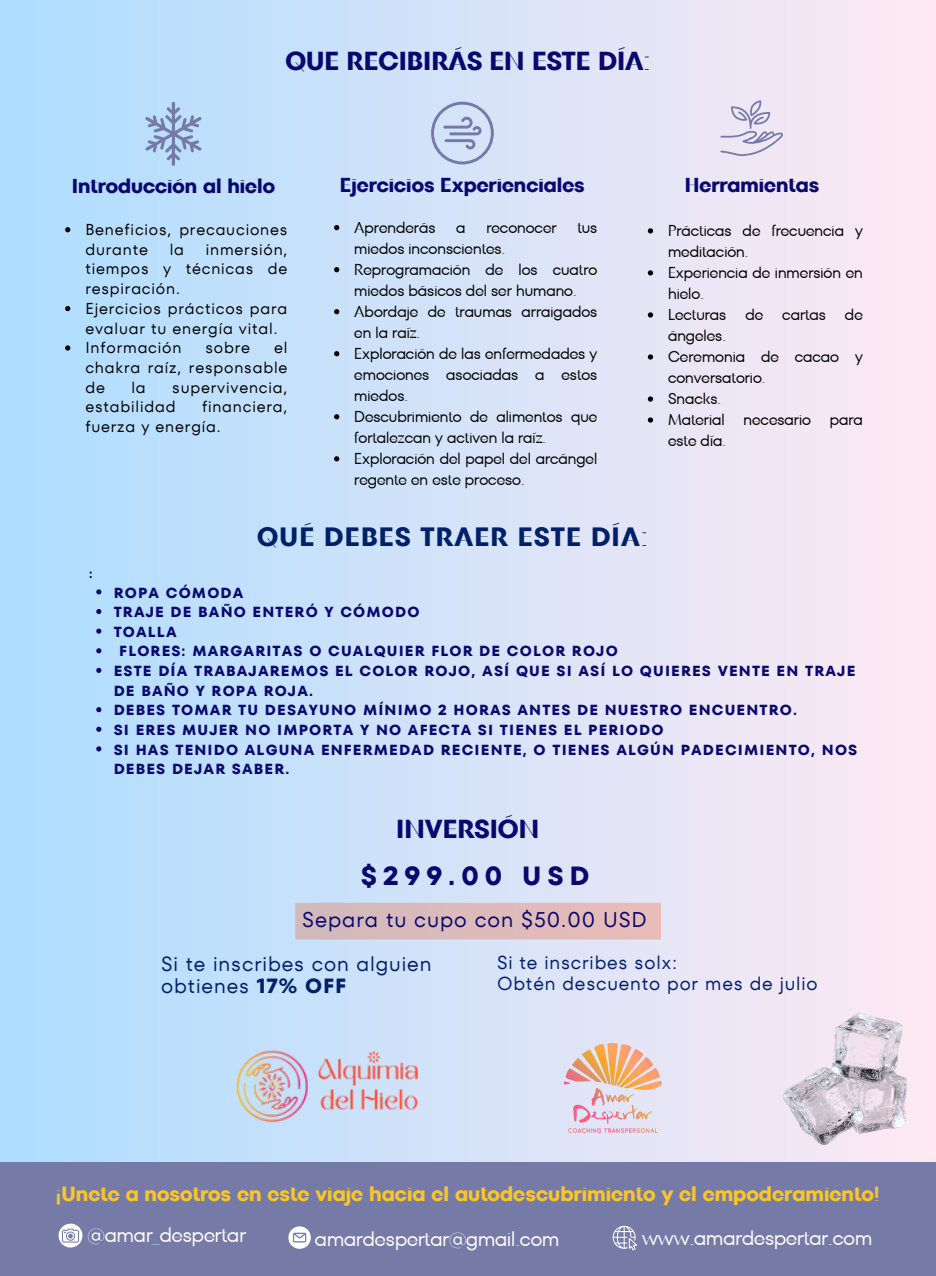
<style>
.page{position:relative;width:936px;height:1276px;background:#fff}
.page>*{position:absolute;margin:0;border:0;box-sizing:border-box;transform-origin:0 0}
.t1{font:700 26.4px "TT Fors Display";letter-spacing:.045em;color:#002068}
.t2{font:700 26.1px "TT Fors Display";color:#09086f}
.t3{font:700 26.1px "TT Fors";letter-spacing:.23em;color:#09086f}
.t4{font:21.3px "TT Fors";letter-spacing:.045em;color:#09086f}
.t5{font:700 20.4px "TT Fors Display";color:#f8c52a}
.t6{font:20.4px "TT Fors Display";color:#fff}
.t7{font:20.4px/22.2px "TT Fors";letter-spacing:.045em;color:#002068}
.t8{font:700 20.1px "TT Fors Display";color:#09086f}
.t9{font:18.6px/20.4px "TT Fors";letter-spacing:.045em;color:#002068}
.t10{font:15.9px/21px "TT Fors Display";color:#000}
.t11{font:15.9px/19.8px "TT Fors";letter-spacing:.055em;color:#000}
.t12{font:700 14.4px/19.5px "TT Fors";letter-spacing:.08em;color:#09086f}
.t13{font:700 12.3px "TT Fors";color:#09086f}
.s1{font-weight:700}
</style>
<div class="page">
<div style="left:0;top:0;width:935px;height:1276px;background:linear-gradient(to right,#adddff,#fee9f2)"></div>
<div style="left:0;top:1162px;width:936px;height:114px;background:#767aa7"></div>
<svg style="left:59px;top:1223px;width:23px;height:24px"></svg>
<svg style="left:67px;top:1232px;width:7px;height:8px"></svg>
<svg style="left:288px;top:1226px;width:23px;height:23px"></svg>
<svg style="left:613px;top:1226px;width:24px;height:24px"></svg>
<svg style="left:431px;top:102px;width:63px;height:62px;background:#becae5"></svg>
<svg style="left:145px;top:102px;width:57px;height:64px;background:#a6c0e2"></svg>
<svg style="left:720px;top:100px;width:63px;height:56px;background:#d8d2e6"></svg>
<svg style="left:648px;top:228px;width:5px;height:5px"></svg>
<svg style="left:648px;top:270px;width:5px;height:5px"></svg>
<svg style="left:648px;top:312px;width:5px;height:6px"></svg>
<svg style="left:648px;top:354px;width:5px;height:6px"></svg>
<svg style="left:648px;top:396px;width:5px;height:6px"></svg>
<svg style="left:648px;top:417px;width:5px;height:6px"></svg>
<svg style="left:334px;top:225px;width:5px;height:5px"></svg>
<svg style="left:334px;top:267px;width:5px;height:5px"></svg>
<svg style="left:334px;top:309px;width:5px;height:5px"></svg>
<svg style="left:334px;top:351px;width:5px;height:5px"></svg>
<svg style="left:334px;top:414px;width:5px;height:5px"></svg>
<svg style="left:334px;top:456px;width:5px;height:5px"></svg>
<svg style="left:65px;top:227px;width:5px;height:5px"></svg>
<svg style="left:65px;top:306px;width:5px;height:5px"></svg>
<svg style="left:65px;top:345px;width:5px;height:6px"></svg>
<img style="left:565px;top:1043px;width:96px;height:90px">
<img style="left:233px;top:1043px;width:223px;height:92px">
<img style="left:784px;top:1013px;width:124px;height:131px">
<svg style="left:96px;top:589px;width:5px;height:5px"></svg>
<svg style="left:96px;top:609px;width:5px;height:5px"></svg>
<svg style="left:96px;top:628px;width:5px;height:6px"></svg>
<svg style="left:96px;top:648px;width:5px;height:5px"></svg>
<svg style="left:96px;top:668px;width:5px;height:5px"></svg>
<svg style="left:96px;top:707px;width:5px;height:5px"></svg>
<svg style="left:96px;top:727px;width:5px;height:5px"></svg>
<svg style="left:96px;top:746px;width:5px;height:5px"></svg>
<svg style="left:295px;top:903px;width:366px;height:36px;background:#dcbaba"></svg>
<p class="t2" style="left:285px;top:42px;width:366px">QUE RECIBIRÁS EN ESTE DÍA:</p>
<p class="t8" style="left:72px;top:172px;width:205px">Introducción al hielo</p>
<p class="t11" style="left:85px;top:219px;width:204px">Beneficios, precauciones durante</p>
<p class="t11" style="left:170px;top:239px;width:16px">la</p>
<p class="t11" style="left:85px;top:239px;width:204px;text-align:justify;text-indent:120px">inmersión, tiempos y técnicas de respiración.</p>
<p class="t11" style="left:85px;top:298px;width:204px">Ejercicios prácticos para evaluar tu energía vital.</p>
<h1 class="t11" style="left:85px;top:338px;width:98px">Información</h1>
<h1 class="t11" style="left:205px;top:338px;width:46px">sobre</h1>
<h1 class="t11" style="left:85px;top:338px;width:204px;text-align:justify;text-indent:189px">el chakra raíz, responsable de</h1>
<h1 class="t11" style="left:131px;top:377px;width:16px">la</h1>
<h1 class="t11" style="left:85px;top:377px;width:204px;text-indent:87px">supervivencia, estabilidad</h1>
<h1 class="t11" style="left:85px;top:397px;width:204px;text-indent:117px">financiera, fuerza y energía.</h1>
<p class="t8" style="left:340px;top:171px;width:246px">Ejercicios Experienciales</p>
<p class="t10" style="left:354px;top:217px;width:83px">Aprenderás</p>
<p class="t10" style="left:456px;top:217px;width:11px">a</p>
<p class="t10" style="left:486px;top:217px;width:72px">reconocer</p>
<p class="t10" style="left:577px;top:217px;width:21px">tus</p>
<p class="t10" style="left:354px;top:238px;width:152px">miedos inconscientes.</p>
<p class="t10" style="left:354px;top:259px;width:245px">Reprogramación de los cuatro miedos básicos del ser humano.</p>
<p class="t10" style="left:354px;top:301px;width:245px">Abordaje de traumas arraigados en la raíz.</p>
<p class="t10" style="left:354px;top:343px;width:245px;text-align:justify">Exploración de las enfermedades y emociones asociadas a estos miedos.</p>
<p class="t10" style="left:354px;top:406px;width:245px">Descubrimiento de alimentos que fortalezcan y activen la raíz.</p>
<p class="t10" style="left:354px;top:448px;width:245px">Exploración del papel del arcángel regente en este proceso.</p>
<p class="t13" style="left:89px;top:565px;width:5px">:</p>
<h4 class="t1" style="left:257px;top:518px;width:392px">QUÉ DEBES TRAER ESTE DÍA:</h4>
<p class="t8" style="left:685px;top:171px;width:136px">Herramientas</p>
<h2 class="t10" style="left:668px;top:220px;width:196px">Prácticas de frecuencia y meditación.</h2>
<p class="t10" style="left:668px;top:262px;width:196px">Experiencia de inmersión en hielo.</p>
<h2 class="t10" style="left:668px;top:304px;width:196px">Lecturas de cartas de ángeles.</h2>
<p class="t10" style="left:668px;top:346px;width:196px">Ceremonia de cacao y conversatorio.</p>
<p class="t10" style="left:668px;top:388px;width:54px">Snacks.</p>
<p class="t10" style="left:668px;top:409px;width:196px">Material necesario para este día.</p>
<p class="t12" style="left:114px;top:583px;width:131px">ROPA CÓMODA</p>
<p class="t12" style="left:114px;top:602px;width:307px">TRAJE DE BAÑO ENTERÓ Y CÓMODO</p>
<p class="t12" style="left:114px;top:622px;width:64px">TOALLA</p>
<p class="t12" style="left:119px;top:642px;width:500px">FLORES: MARGARITAS O CUALQUIER FLOR DE COLOR ROJO</p>
<h1 class="t12" style="left:114px;top:661px;width:743px">ESTE DÍA TRABAJAREMOS EL COLOR ROJO, ASÍ QUE SI ASÍ LO QUIERES VENTE EN TRAJE<br>DE BAÑO Y ROPA ROJA.</h1>
<h1 class="t12" style="left:114px;top:700px;width:685px">DEBES TOMAR TU DESAYUNO MÍNIMO 2 HORAS ANTES DE NUESTRO ENCUENTRO.</h1>
<h3 class="t12" style="left:114px;top:720px;width:551px">SI ERES MUJER NO IMPORTA Y NO AFECTA SI TIENES EL PERIODO</h3>
<h3 class="t12" style="left:114px;top:740px;width:745px">SI HAS TENIDO ALGUNA ENFERMEDAD RECIENTE, O TIENES ALGÚN PADECIMIENTO, NOS<br>DEBES DEJAR SABER.</h3>
<p class="t2" style="left:396px;top:811px;width:144px">INVERSIÓN</p>
<p class="t3" style="left:361px;top:858px;width:230px">$299.00 USD</p>
<p class="t4" style="left:302px;top:905px;width:346px">Separa tu cupo con $50.00 USD</p>
<h2 class="t9" style="left:497px;top:952px;width:322px">Si te inscribes solx:<br>Obtén descuento por mes de julio</h2>
<p class="t7" style="left:161px;top:952px;width:272px">Si te inscribes con alguien obtienes <span class="s1">17% OFF</span></p>
<h1 class="t5" style="left:56px;top:1179px;width:826px">¡Unete a nosotros en este viaje hacia el autodescubrimiento y el empoderamiento!</h1>
<p class="t6" style="left:87px;top:1221px;width:160px">@amar_despertar</p>
<h2 class="t6" style="left:315px;top:1224px;width:246px">amardespertar@gmail.com</h2>
<p class="t6" style="left:642px;top:1223px;width:232px">www.amardespertar.com</p>
</div>
